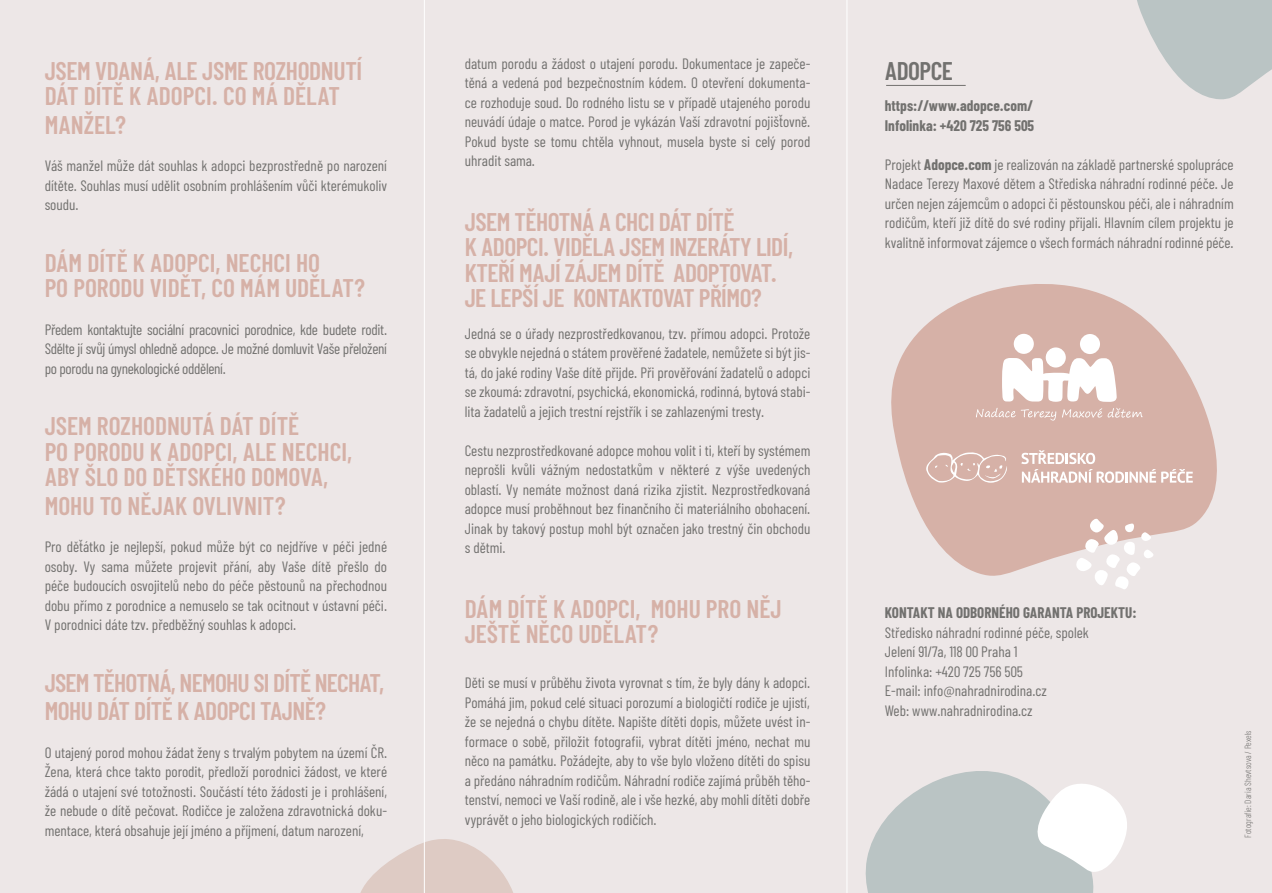
<style>
.page{position:relative;width:1272px;height:893px;background:#fff}
.page>*{position:absolute;margin:0;border:0;box-sizing:border-box;transform-origin:0 0}
.t1{font:600 25.5px/25.5px "Barlow Condensed";letter-spacing:-.015em;color:#d6b1a7}
.t2{font:600 25.5px "Barlow Condensed";letter-spacing:-.02em;color:#72716f}
.t3{font:15px/19.5px "Barlow Condensed";color:#72716f;text-align:justify}
.t4{font:700 15px/19.5px "Barlow Condensed";color:#72716f}
.t5{font:300 9px "Barlow Condensed";color:#72716f}
.s1{font-weight:700}
</style>
<div class="page">
<div style="left:0;top:0;width:1271px;height:893px;background:#ede7e7"></div>
<svg style="left:1137px;top:0;width:134px;height:100px"></svg>
<svg style="left:891px;top:284px;width:326px;height:292px;fill:#d6b1a7"></svg>
<svg style="left:1075px;top:518px;width:78px;height:71px"></svg>
<svg style="left:865px;top:771px;width:262px;height:122px"></svg>
<hr style="left:886px;top:85px;width:79px;height:1px;background:#72716f">
<svg style="left:975px;top:408px;width:167px;height:13px;background:#dcbdb5"></svg>
<svg style="left:1001px;top:358px;width:115px;height:44px;background:#f4ebe9"></svg>
<div style="left:1013px;top:334px;width:20px;height:20px;background:#fff;border-radius:50%"></div>
<div style="left:1079px;top:334px;width:20px;height:20px;background:#fff;border-radius:50%"></div>
<div style="left:1045px;top:347px;width:20px;height:21px;background:#fff;border-radius:50%"></div>
<svg style="left:1021px;top:450px;width:171px;height:33px;background:#e0c4bc"></svg>
<svg style="left:925px;top:452px;width:82px;height:31px;background:#dcbdb4"></svg>
<svg style="left:360px;top:839px;width:153px;height:54px"></svg>
<hr style="left:424px;top:0;width:1px;height:893px;background:#fff">
<hr style="left:846px;top:0;width:1px;height:893px;background:#fff">
<h1 class="t1" style="left:45px;top:57px;width:319px">JSEM VDANÁ, ALE JSME ROZHODNUTÍ<br>DÁT DÍTĚ K ADOPCI. CO MÁ DĚLAT</h1>
<h1 class="t1" style="left:45px;top:111px;width:83px">MANŽEL?</h1>
<p class="t3" style="left:45px;top:155px;width:344px">Váš manžel může dát souhlas k adopci bezprostředně po narození dítěte. Souhlas musí udělit osobním prohlášením vůči kterémukoliv soudu.</p>
<h1 class="t1" style="left:45px;top:249px;width:322px">DÁM DÍTĚ K ADOPCI, NECHCI HO<br>PO PORODU VIDĚT, CO MÁM UDĚLAT?</h1>
<p class="t3" style="left:45px;top:319px;width:344px">Předem kontaktujte sociální pracovnici porodnice, kde budete rodit.<br>Sdělte jí svůj úmysl ohledně adopce. Je možné domluvit Vaše přeložení po porodu na gynekologické oddělení.</p>
<h1 class="t1" style="left:45px;top:412px;width:309px">JSEM ROZHODNUTÁ DÁT DÍTĚ<br>PO PORODU K ADOPCI, ALE NECHCI,<br>ABY ŠLO DO DĚTSKÉHO DOMOVA,</h1>
<h1 class="t1" style="left:45px;top:492px;width:242px">MOHU TO NĚJAK OVLIVNIT?</h1>
<p class="t3" style="left:45px;top:536px;width:344px">Pro děťátko je nejlepší, pokud může být co nejdříve v péči jedné osoby. Vy sama můžete projevit přání, aby Vaše dítě přešlo do péče budoucích osvojitelů nebo do péče pěstounů na přechodnou dobu přímo z porodnice a nemuselo se tak ocitnout v ústavní péči.<br>V porodnici dáte tzv. předběžný souhlas k adopci.</p>
<h1 class="t1" style="left:45px;top:667px;width:341px;line-height:28.5px">JSEM TĚHOTNÁ, NEMOHU SI DÍTĚ NECHAT,<br>MOHU DÁT DÍTĚ K ADOPCI TAJNĚ?</h1>
<p class="t3" style="left:45px;top:742px;width:344px">O utajený porod mohou žádat ženy s trvalým pobytem na území ČR.<br>Žena, která chce takto porodit, předloží porodnici žádost, ve které žádá o utajení své totožnosti. Součástí této žádosti je i prohlášení, že nebude o dítě pečovat. Rodičce je založena zdravotnická doku&shy;mentace, která obsahuje její jméno a příjmení, datum narození,</p>
<p class="t3" style="left:465px;top:53px;width:347px">datum porodu a žádost o utajení porodu. Dokumentace je zapeče&shy;těná a vedená pod bezpečnostním kódem. O otevření dokumenta&shy;ce rozhoduje soud. Do rodného listu se v případě utajeného porodu neuvádí údaje o matce. Porod je vykázán Vaší zdravotní pojišťovně.<br>Pokud byste se tomu chtěla vyhnout, musela byste si celý porod uhradit sama.</p>
<h1 class="t1" style="left:465px;top:208px;width:330px">JSEM TĚHOTNÁ A CHCI DÁT DÍTĚ<br>K ADOPCI. VIDĚLA JSEM INZERÁTY LIDÍ,<br>KTEŘÍ MAJÍ ZÁJEM DÍTĚ ADOPTOVAT.<br>JE LEPŠÍ JE KONTAKTOVAT PŘÍMO?</h1>
<p class="t3" style="left:465px;top:323px;width:347px">Jedná se o úřady nezprostředkovanou, tzv. přímou adopci. Protože se obvykle nejedná o státem prověřené žadatele, nemůžete si být jis&shy;tá, do jaké rodiny Vaše dítě přijde. Při prověřování žadatelů o adopci se zkoumá: zdravotní, psychická, ekonomická, rodinná, bytová stabi&shy;lita žadatelů a jejich trestní rejstřík i se zahlazenými tresty.</p>
<p class="t3" style="left:465px;top:440px;width:347px">Cestu nezprostředkované adopce mohou volit i ti, kteří by systémem neprošli kvůli vážným nedostatkům v některé z výše uvedených oblastí. Vy nemáte možnost daná rizika zjistit. Nezprostředkovaná adopce musí proběhnout bez finančního či materiálního obohacení.<br>Jinak by takový postup mohl být označen jako trestný čin obchodu s dětmi.</p>
<h1 class="t1" style="left:465px;top:595px;width:318px">DÁM DÍTĚ K ADOPCI, MOHU PRO NĚJ<br>JEŠTĚ NĚCO UDĚLAT?</h1>
<p class="t3" style="left:465px;top:673px;width:347px">Děti se musí v průběhu života vyrovnat s tím, že byly dány k adopci.<br>Pomáhá jim, pokud celé situaci porozumí a biologičtí rodiče je ujistí, že se nejedná o chybu dítěte. Napište dítěti dopis, můžete uvést in&shy;formace o sobě, přiložit fotografii, vybrat dítěti jméno, nechat mu něco na památku. Požádejte, aby to vše bylo vloženo dítěti do spisu a předáno náhradním rodičům. Náhradní rodiče zajímá průběh těho&shy;tenství, nemoci ve Vaší rodině, ale i vše hezké, aby mohli dítěti dobře vyprávět o jeho biologických rodičích.</p>
<h1 class="t2" style="left:884px;top:54px;width:70px">ADOPCE</h1>
<p class="t4" style="left:884px;top:95px;width:151px">https://www.adopce.com/<br>Infolinka: +420 725 756 505</p>
<p class="t3" style="left:884px;top:154px;width:350px">Projekt <span class="s1">Adopce.com</span> je realizován na základě partnerské spolupráce Nadace Terezy Maxové dětem a Střediska náhradní rodinné péče. Je určen nejen zájemcům o adopci či pěstounskou péči, ale i náhradním rodičům, kteří již dítě do své rodiny přijali. Hlavním cílem projektu je kvalitně informovat zájemce o všech formách náhradní rodinné péče.</p>
<p class="t4" style="left:884px;top:602px;width:253px">KONTAKT NA ODBORNÉHO GARANTA PROJEKTU:</p>
<p class="t3" style="left:884px;top:622px;width:206px;text-align:left">Středisko náhradní rodinné péče, spolek<br>Jelení 91/7a, 118 00 Praha 1<br>Infolinka: +420 725 756 505<br>E-mail: info@nahradnirodina.cz<br>Web: www.nahradnirodina.cz</p>
<p class="t5" style="left:1242px;top:838px;width:109px;rotate:-90deg">Fotografie: Daria Shevtsova / Pexels</p>
</div>
